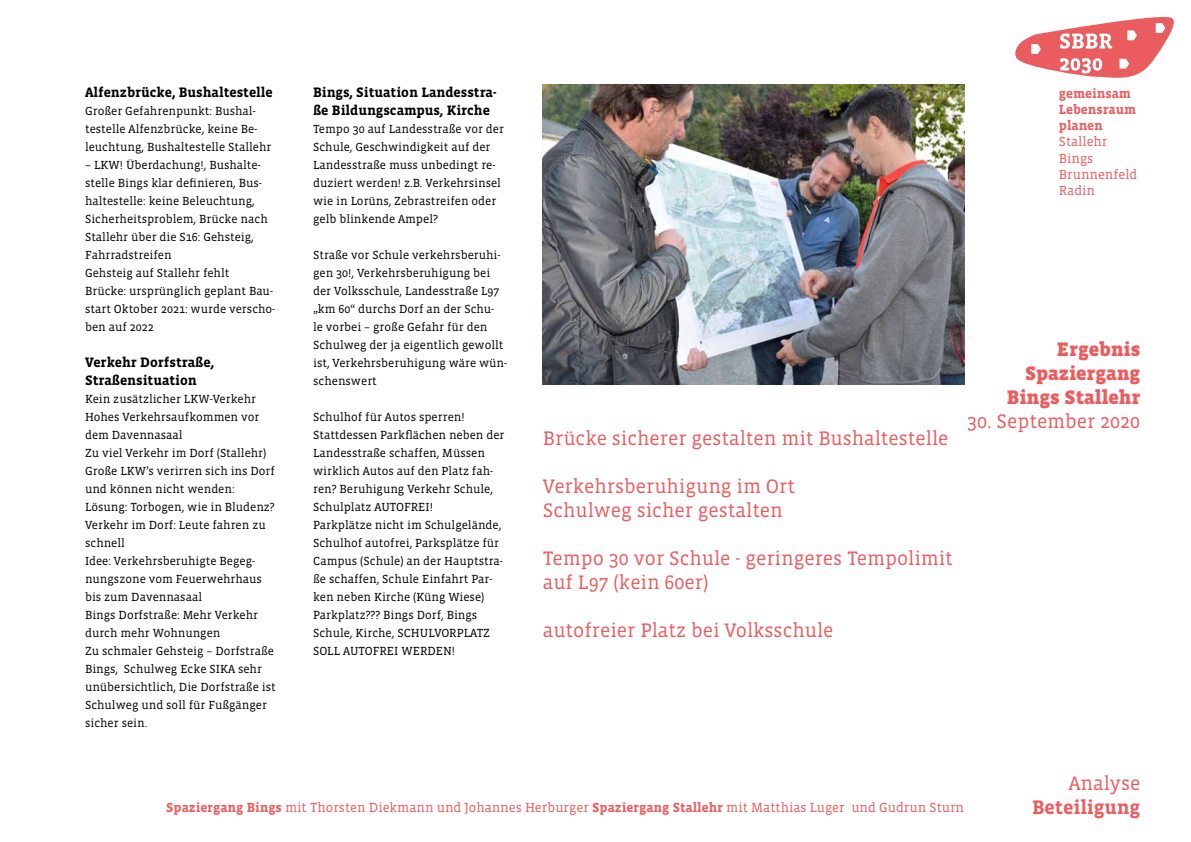
<style>
.page{position:relative;width:1191px;height:842px;background:#fff}
.page>*{position:absolute;margin:0;border:0;box-sizing:border-box;transform-origin:0 0}
.t1{font:20px/24px "Vista Slab OTCE";color:#eb5c5f}
.t2{font:900 20px/24px "Vista Slab OTCE";color:#eb5c5f;text-align:right}
.t3{font:700 20px "Vista Slab OTCE";color:#eb5c5f}
.t4{font:700 14px/18px "Vista Slab OTCE";color:#000}
.t5{font:13.5px/16.2px "Vista Slab OTCE";color:#eb5c5f}
.t6{font:700 13.5px/16.2px "Vista Slab OTCE";color:#eb5c5f}
.t7{font:12px/18px "Vista Slab OTCE";color:#000}
.s1{font-weight:700}
</style>
<div class="page">
<svg style="left:1015px;top:17px;width:159px;height:61px"></svg>
<img style="left:543px;top:85px;width:421px;height:299px">
<p class="t4" style="left:85px;top:83px;width:189px">Alfenzbrücke, Bushaltestelle</p>
<p class="t7" style="left:85px;top:102px;width:188px">Großer Gefahrenpunkt: Bushal&shy;testelle Alfenzbrücke, keine Be&shy;leuchtung, Bushaltestelle Stallehr</p>
<p class="t7" style="left:85px;top:156px;width:192px">– LKW! Überdachung!, Bushalte&shy;stelle Bings klar definieren, Bus&shy;haltestelle: keine Beleuchtung,<br>Sicherheitsproblem, Brücke nach<br>Stallehr über die S16: Gehsteig,<br>Fahrradstreifen<br>Gehsteig auf Stallehr fehlt<br>Brücke: ursprünglich geplant Bau&shy;start Oktober 2021: wurde verscho&shy;ben auf 2022</p>
<p class="t4" style="left:85px;top:353px;width:131px">Verkehr Dorfstraße,<br>Straßensituation</p>
<p class="t7" style="left:85px;top:390px;width:192px">Kein zusätzlicher LKW-Verkehr<br>Hohes Verkehrsaufkommen vor dem Davennasaal<br>Zu viel Verkehr im Dorf (Stallehr)<br>Große LKW’s verirren sich ins Dorf und können nicht wenden:<br>Lösung: Torbogen, wie in Bludenz?<br>Verkehr im Dorf: Leute fahren zu schnell<br>Idee: Verkehrsberuhigte Begeg&shy;nungszone vom Feuerwehrhaus bis zum Davennasaal<br>Bings Dorfstraße: Mehr Verkehr durch mehr Wohnungen<br>Zu schmaler Gehsteig – Dorfstraße<br>Bings, Schulweg Ecke SIKA sehr unübersichtlich, Die Dorfstraße ist<br>Schulweg und soll für Fußgänger sicher sein.</p>
<p class="t4" style="left:313px;top:83px;width:185px">Bings, Situation Landesstra&shy;ße Bildungscampus, Kirche</p>
<p class="t7" style="left:313px;top:120px;width:192px">Tempo 30 auf Landesstraße vor der<br>Schule, Geschwindigkeit auf der<br>Landesstraße muss unbedingt re&shy;duziert werden! z.B. Verkehrsinsel wie in Lorüns, Zebrastreifen oder gelb blinkende Ampel?</p>
<p class="t7" style="left:313px;top:246px;width:195px">Straße vor Schule verkehrsberuhi&shy;gen 30!, Verkehrsberuhigung bei der Volksschule, Landesstraße L97 „km 60“ durchs Dorf an der Schu&shy;le vorbei – große Gefahr für den<br>Schulweg der ja eigentlich gewollt ist, Verkehrsberuhigung wäre wün&shy;schenswert</p>
<p class="t7" style="left:313px;top:408px;width:193px">Schulhof für Autos sperren!<br>Stattdessen Parkflächen neben der<br>Landesstraße schaffen, Müssen wirklich Autos auf den Platz fah&shy;ren? Beruhigung Verkehr Schule,<br>Schulplatz AUTOFREI!<br>Parkplätze nicht im Schulgelände,<br>Schulhof autofrei, Parksplätze für<br>Campus (Schule) an der Hauptstra&shy;ße schaffen, Schule Einfahrt Par&shy;ken neben Kirche (Küng Wiese)<br>Parkplatz??? Bings Dorf, Bings<br>Schule, Kirche, SCHULVORPLATZ<br>SOLL AUTOFREI WERDEN!</p>
<p class="t6" style="left:1059px;top:85px;width:79px">gemeinsam<br>Lebensraum planen</p>
<p class="t5" style="left:1059px;top:134px;width:80px">Stallehr<br>Bings<br>Brunnenfeld<br>Radin</p>
<h1 class="t1" style="left:543px;top:426px;width:407px">Brücke sicherer gestalten mit Bushaltestelle</h1>
<h1 class="t1" style="left:543px;top:474px;width:254px">Verkehrsberuhigung im Ort<br>Schulweg sicher gestalten</h1>
<h1 class="t1" style="left:543px;top:546px;width:411px">Tempo 30 vor Schule - geringeres Tempolimit auf L97 (kein 60er)</h1>
<h1 class="t1" style="left:543px;top:618px;width:292px">autofreier Platz bei Volksschule</h1>
<h1 class="t2" style="left:1006px;top:337px;width:135px">Ergebnis<br>Spaziergang<br>Bings Stallehr</h1>
<h1 class="t1" style="left:967px;top:409px;width:174px">30. September 2020</h1>
<h1 class="t1" style="left:1068px;top:771px;width:73px">Analyse</h1>
<p class="t5" style="left:166px;top:799px;width:799px"><span class="s1">Spaziergang Bings</span> mit Thorsten Diekmann und Johannes Herburger <span class="s1">Spaziergang Stallehr</span> mit Matthias Luger und Gudrun Sturn</p>
<h1 class="t3" style="left:1032px;top:795px;width:110px">Beteiligung</h1>
</div>
